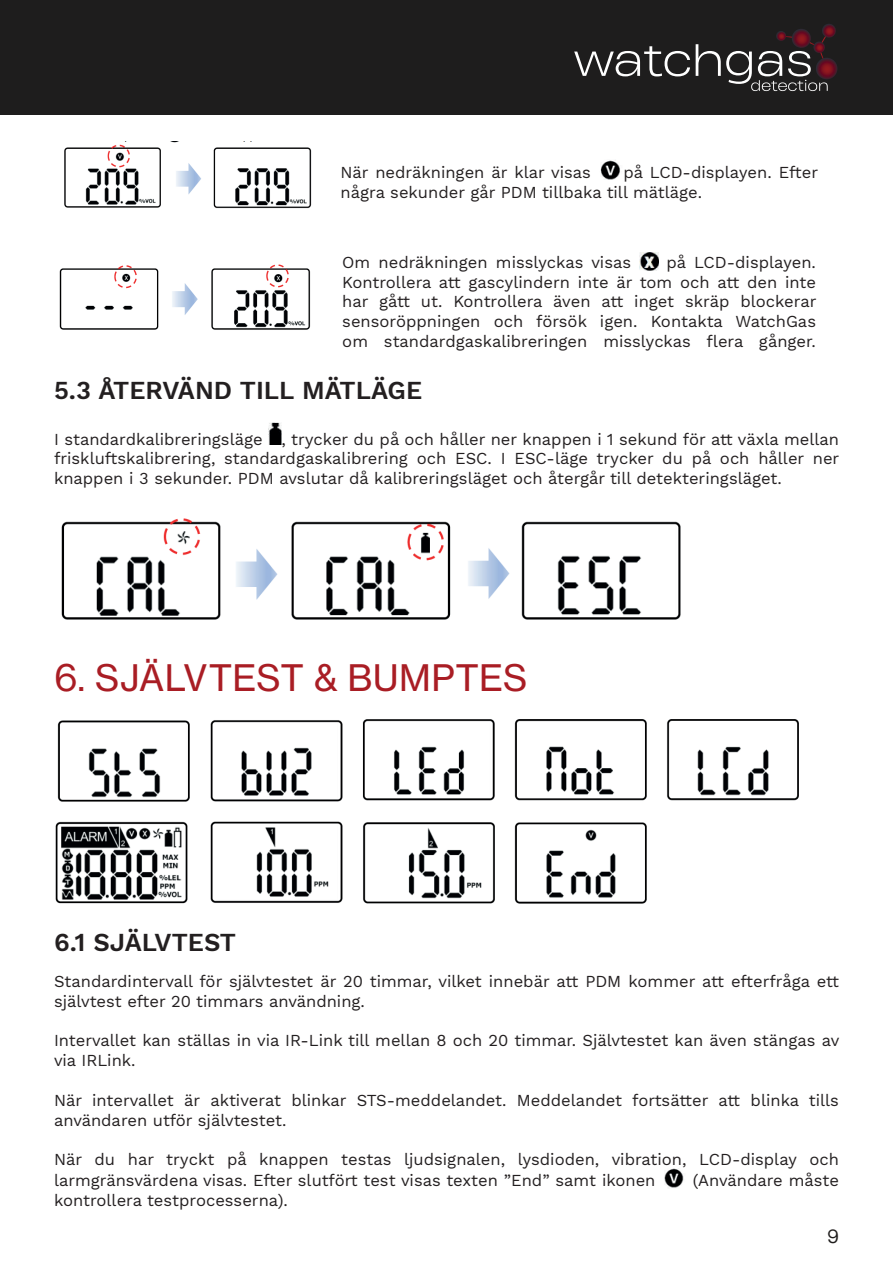
<style>
.page{position:relative;width:893px;height:1263px;background:#fff}
.page>*{position:absolute;margin:0;border:0;box-sizing:border-box;transform-origin:0 0}
.t1{font:36px "N Haas Grotesk TX Pro 55 Rg";letter-spacing:.01em;color:#a91d24}
.t2{font:600 25.5px "Work Sans";color:#231f20}
.t3{font:19.5px "N Haas Grotesk DS Pro 55 Rg";color:#1f1d1c}
.t4{font:16.5px/19.8px "Work Sans";color:#231f20}
</style>
<div class="page">
<div style="left:0;top:0;width:893px;height:115px;background:#1e1d1d"></div>
<svg style="left:574px;top:46px;width:116px;height:30px"></svg>
<svg style="left:696px;top:24px;width:143px;height:67px;background:#3e3537"></svg>
<img style="left:600px;top:160px;width:20px;height:20px">
<img style="left:639px;top:252px;width:19px;height:19px">
<img style="left:64px;top:142px;width:248px;height:67px">
<img style="left:59px;top:264px;width:252px;height:66px">
<img style="left:268px;top:422px;width:14px;height:23px">
<img style="left:61px;top:518px;width:620px;height:102px">
<img style="left:55px;top:719px;width:744px;height:185px">
<img style="left:664px;top:1168px;width:20px;height:20px">
<p class="t4" style="left:341px;top:163px;width:479px;text-indent:283px">på LCD-displayen. Efter några sekunder går PDM tillbaka till mätläge.</p>
<p class="t4" style="left:341px;top:163px;width:252px">När nedräkningen är klar visas</p>
<p class="t4" style="left:342px;top:253px;width:476px;text-align:justify;text-indent:324px">på LCD-displayen.<br>Kontrollera att gascylindern inte är tom och att den inte har gått ut. Kontrollera även att inget skräp blockerar sensoröppningen och försök igen. Kontakta WatchGas om standardgaskalibreringen misslyckas flera gånger.</p>
<h2 class="t2" style="left:54px;top:376px;width:370px">5.3 ÅTERVÄND TILL MÄTLÄGE</h2>
<p class="t4" style="left:54px;top:430px;width:787px;text-align:justify">I standardkalibreringsläge , trycker du på och håller ner knappen i 1 sekund för att växla mellan friskluftskalibrering, standardgaskalibrering och ESC. I ESC-läge trycker du på och håller ner knappen i 3 sekunder. PDM avslutar då kalibreringsläget och återgår till detekteringsläget.</p>
<p class="t4" style="left:342px;top:253px;width:290px">Om nedräkningen misslyckas visas</p>
<h1 class="t1" style="left:54px;top:656px;width:475px">6. SJÄLVTEST &amp; BUMPTES</h1>
<h2 class="t2" style="left:54px;top:927px;width:184px">6.1 SJÄLVTEST</h2>
<p class="t4" style="left:54px;top:972px;width:786px">Standardintervall för självtestet är 20 timmar, vilket innebär att PDM kommer att efterfråga ett självtest efter 20 timmars användning.</p>
<p class="t4" style="left:54px;top:1031px;width:787px">Intervallet kan ställas in via IR-Link till mellan 8 och 20 timmar. Självtestet kan även stängas av via IRLink.</p>
<p class="t4" style="left:54px;top:1091px;width:786px">När intervallet är aktiverat blinkar STS-meddelandet. Meddelandet fortsätter att blinka tills användaren utför självtestet.</p>
<p class="t4" style="left:54px;top:1150px;width:786px;line-height:21.1px">När du har tryckt på knappen testas ljudsignalen, lysdioden, vibration, LCD-display och larmgränsvärdena visas. Efter slutfört test visas texten ”End” samt ikonen</p>
<p class="t4" style="left:693px;top:1171px;width:148px">(Användare måste</p>
<p class="t4" style="left:54px;top:1191px;width:235px">kontrollera testprocesserna).</p>
<p class="t3" style="left:828px;top:1225px;width:13px">9</p>
</div>
